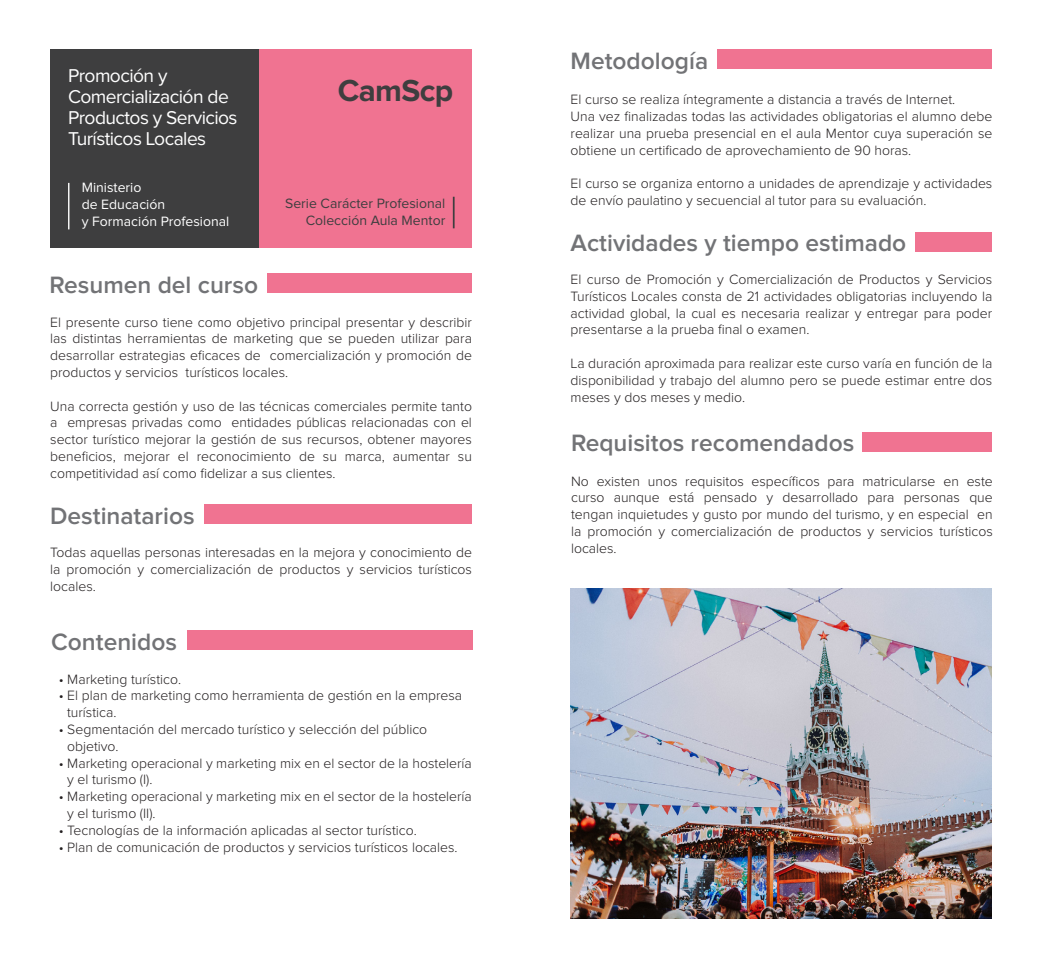
<style>
.page{position:relative;width:1042px;height:968px;background:#fff}
.page>*{position:absolute;margin:0;border:0;box-sizing:border-box;transform-origin:0 0}
.t1{font:700 31.5px "Proxima Nova";letter-spacing:-.02em;color:#3e3e3f}
.t2{font:600 24.5px "Proxima Nova";color:#727376}
.t3{font:19.25px/21px "Proxima Nova";letter-spacing:-.03em;color:#fff}
.boliche_peq{font:300 14px/16.8px "Proxima Nova";color:#231f20;text-align:justify}
.t4{font:14px "Proxima Nova";color:#3e3e3f}
.t5{font:14px "Proxima Nova";color:#fff}
</style>
<div class="page">
<div style="left:267px;top:273px;width:204px;height:20px;background:#f07391"></div>
<div style="left:717px;top:50px;width:275px;height:19px;background:#f07391"></div>
<div style="left:862px;top:432px;width:130px;height:19px;background:#f07391"></div>
<div style="left:915px;top:233px;width:77px;height:19px;background:#f07391"></div>
<div style="left:204px;top:504px;width:268px;height:19px;background:#f07391"></div>
<div style="left:50px;top:50px;width:210px;height:198px;background:#3e3e3f"></div>
<div style="left:259px;top:50px;width:212px;height:198px;background:#f07391"></div>
<hr style="left:453px;top:197px;width:1px;height:31px;background:#3e3e3f">
<hr style="left:68px;top:183px;width:1px;height:46px;background:#fff">
<div style="left:187px;top:630px;width:286px;height:19px;background:#f07391"></div>
<img style="left:570px;top:588px;width:422px;height:330px">
<p class="t3" style="left:68px;top:66px;width:171px">Promoción y<br>Comercialización de<br>Productos y Servicios<br>Turísticos Locales</p>
<p class="t5" style="left:82px;top:181px;width:61px">Ministerio</p>
<p class="t5" style="left:82px;top:197px;width:85px">de Educación</p>
<p class="t5" style="left:82px;top:214px;width:149px">y Formación Profesional</p>
<p class="t2" style="left:50px;top:273px;width:210px">Resumen del curso</p>
<p class="t1" style="left:338px;top:76px;width:117px">CamScp</p>
<p class="t4" style="left:285px;top:197px;width:162px">Serie Carácter Profesional</p>
<p class="t4" style="left:306px;top:213px;width:141px">Colección Aula Mentor</p>
<p class="boliche_peq" style="left:50px;top:313px;width:423px">El presente curso tiene como objetivo principal presentar y describir las distintas herramientas de marketing que se pueden utilizar para desarrollar estrategias eficaces de comercialización y promoción de productos y servicios turísticos locales.</p>
<p class="boliche_peq" style="left:50px;top:397px;width:423px">Una correcta gestión y uso de las técnicas comerciales permite tanto a empresas privadas como entidades públicas relacionadas con el sector turístico mejorar la gestión de sus recursos, obtener mayores beneficios, mejorar el reconocimiento de su marca, aumentar su competitividad así como fidelizar a sus clientes.</p>
<p class="t2" style="left:50px;top:504px;width:146px">Destinatarios</p>
<p class="boliche_peq" style="left:50px;top:544px;width:423px">Todas aquellas personas interesadas en la mejora y conocimiento de la promoción y comercialización de productos y servicios turísticos locales.</p>
<p class="t2" style="left:51px;top:630px;width:127px">Contenidos</p>
<p class="boliche_peq" style="left:59px;top:670px;width:124px">• Marketing turístico.</p>
<p class="boliche_peq" style="left:67px;top:687px;width:397px;text-indent:-8px">• El plan de marketing como herramienta de gestión en la empresa turística.</p>
<p class="boliche_peq" style="left:67px;top:721px;width:362px;text-indent:-8px">• Segmentación del mercado turístico y selección del público objetivo.</p>
<p class="boliche_peq" style="left:67px;top:754px;width:406px;text-indent:-8px">• Marketing operacional y marketing mix en el sector de la hostelería y el turismo (I).</p>
<p class="boliche_peq" style="left:67px;top:788px;width:406px;text-indent:-8px">• Marketing operacional y marketing mix en el sector de la hostelería y el turismo (II).</p>
<p class="boliche_peq" style="left:59px;top:821px;width:359px">• Tecnologías de la información aplicadas al sector turístico.</p>
<p class="boliche_peq" style="left:59px;top:838px;width:400px">• Plan de comunicación de productos y servicios turísticos locales.</p>
<p class="t2" style="left:570px;top:50px;width:139px">Metodología</p>
<p class="boliche_peq" style="left:570px;top:91px;width:386px">El curso se realiza íntegramente a distancia a través de Internet.</p>
<p class="boliche_peq" style="left:570px;top:108px;width:423px">Una vez finalizadas todas las actividades obligatorias el alumno debe realizar una prueba presencial en el aula Mentor cuya superación se obtiene un certificado de aprovechamiento de 90 horas.</p>
<p class="boliche_peq" style="left:570px;top:175px;width:423px">El curso se organiza entorno a unidades de aprendizaje y actividades de envío paulatino y secuencial al tutor para su evaluación.</p>
<p class="t2" style="left:570px;top:231px;width:337px">Actividades y tiempo estimado</p>
<p class="boliche_peq" style="left:570px;top:271px;width:423px">El curso de Promoción y Comercialización de Productos y Servicios Turísticos Locales consta de 21 actividades obligatorias incluyendo la actividad global, la cual es necesaria realizar y entregar para poder presentarse a la prueba final o examen.</p>
<p class="boliche_peq" style="left:570px;top:355px;width:423px">La duración aproximada para realizar este curso varía en función de la disponibilidad y trabajo del alumno pero se puede estimar entre dos meses y dos meses y medio.</p>
<p class="t2" style="left:571px;top:432px;width:285px">Requisitos recomendados</p>
<p class="boliche_peq" style="left:571px;top:472px;width:423px">No existen unos requisitos específicos para matricularse en este curso aunque está pensado y desarrollado para personas que tengan inquietudes y gusto por mundo del turismo, y en especial en la promoción y comercialización de productos y servicios turísticos locales.</p>
</div>
